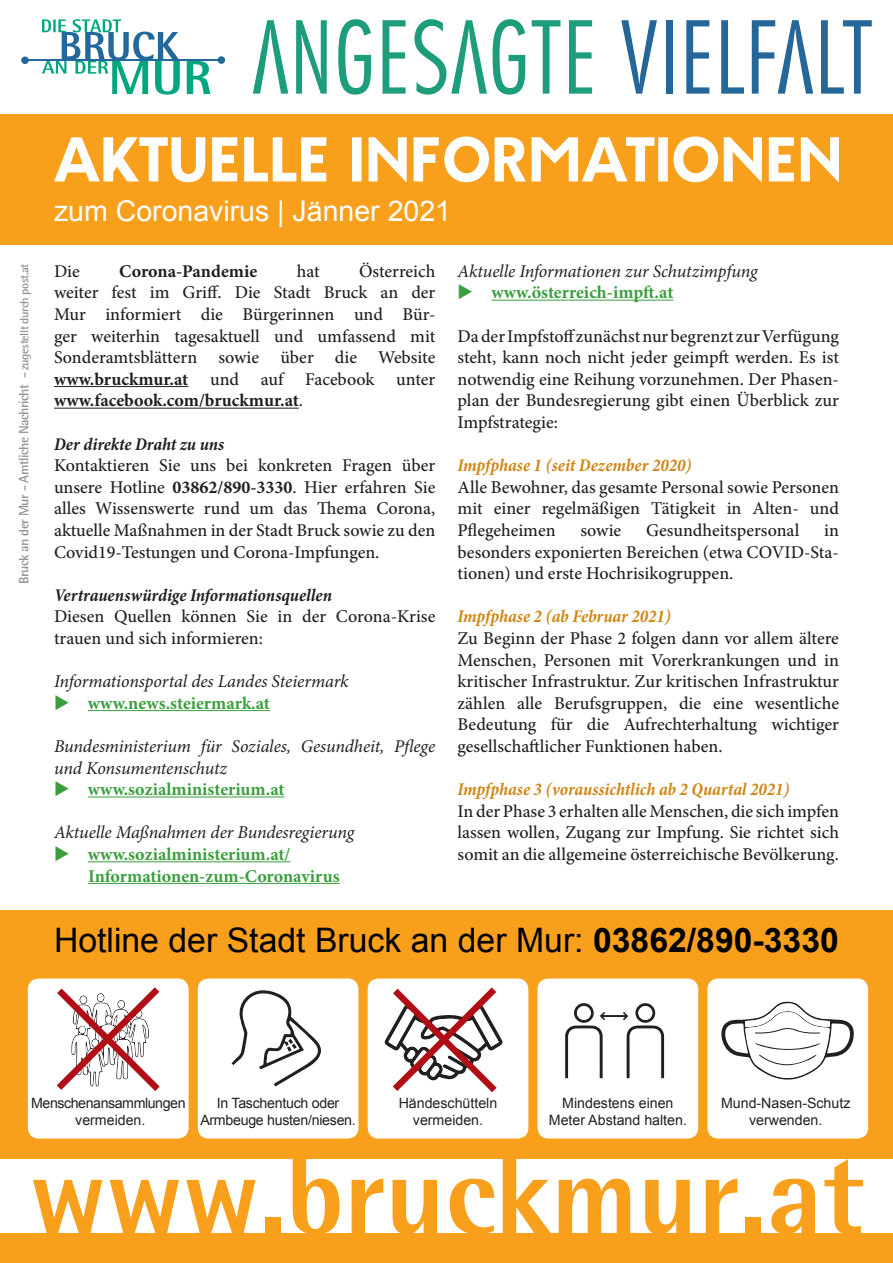
<style>
.page{position:relative;width:893px;height:1263px;background:#fff}
.page>*{position:absolute;margin:0;border:0;box-sizing:border-box;transform-origin:0 0}
.t1{font:800 111.6px "Rotis Semi Sans";color:#f89f1c}
.t2{font:33.75px "Arial";color:#000}
.t3{font:28.5px "Arial";color:#fff}
.t4{font:500 18px/21.6px "Minion Pro";color:#231f20;text-align:justify}
.t5{font:italic 18px/21.6px "Minion Pro";letter-spacing:-.01em;color:#231f20}
.t6{font:700 18px/21.6px "Minion Pro";color:#3b9e3d}
.t7{font:italic 700 condensed 18px "Minion Pro";color:#d08614}
.t8{font:italic 700 condensed 18px "Minion Pro";color:#231f20}
.t9{font:700 18px "Minion Pro";color:#231f20}
.t10{font:14.25px/17.1px "Arial";color:#231f20;text-align:center}
.t11{font:14.25px "Arial";letter-spacing:-.02em;color:#231f20}
.t12{font:14.25px "Arial";letter-spacing:-.03em;color:#231f20}
.t13{font:700 13.5px "Rotis Semi Sans";letter-spacing:-.04em;color:#939598}
.s1{font-size:12px}
.s2{font-weight:700}
</style>
<div class="page">
<svg style="left:296px;top:20px;width:31px;height:74px"></svg>
<svg style="left:338px;top:19px;width:33px;height:76px"></svg>
<svg style="left:382px;top:20px;width:24px;height:74px"></svg>
<svg style="left:493px;top:19px;width:32px;height:76px"></svg>
<svg style="left:532px;top:20px;width:28px;height:74px"></svg>
<svg style="left:569px;top:20px;width:23px;height:74px"></svg>
<svg style="left:621px;top:20px;width:36px;height:74px"></svg>
<div style="left:666px;top:20px;width:7px;height:74px;background:#256799"></div>
<svg style="left:686px;top:20px;width:23px;height:74px"></svg>
<svg style="left:721px;top:20px;width:23px;height:74px"></svg>
<svg style="left:821px;top:20px;width:51px;height:74px"></svg>
<svg style="left:253px;top:20px;width:35px;height:74px"></svg>
<svg style="left:414px;top:19px;width:73px;height:76px"></svg>
<svg style="left:752px;top:20px;width:61px;height:74px"></svg>
<div style="left:21px;top:57px;width:8px;height:7px;background:#23689a;border-radius:50%"></div>
<div style="left:218px;top:56px;width:7px;height:8px;background:#23689a;border-radius:50%"></div>
<hr style="left:23px;top:60px;width:197px;height:1px;background:#23689a">
<svg style="left:42px;top:19px;width:168px;height:76px"></svg>
<div style="left:0;top:114px;width:893px;height:130px;background:#f89f1c"></div>
<div style="left:0;top:910px;width:893px;height:248px;background:#f89f1c"></div>
<svg style="left:54px;top:136px;width:785px;height:47px"></svg>
<div style="left:198px;top:978px;width:160px;height:160px;background:#fff;border-radius:11px"></div>
<svg style="left:231px;top:990px;width:90px;height:96px"></svg>
<div style="left:28px;top:978px;width:161px;height:160px;background:#fff;border-radius:11px"></div>
<svg style="left:57px;top:987px;width:103px;height:104px"></svg>
<div style="left:707px;top:978px;width:161px;height:160px;background:#fff;border-radius:11px"></div>
<svg style="left:721px;top:1001px;width:133px;height:79px"></svg>
<div style="left:538px;top:978px;width:160px;height:160px;background:#fff;border-radius:11px"></div>
<svg style="left:565px;top:1003px;width:99px;height:75px"></svg>
<div style="left:638px;top:1006px;width:14px;height:14px;background:#fff;border-radius:50%"></div>
<div style="left:577px;top:1006px;width:14px;height:14px;background:#fff;border-radius:50%"></div>
<div style="left:368px;top:978px;width:160px;height:160px;background:#fff;border-radius:11px"></div>
<svg style="left:385px;top:987px;width:117px;height:105px"></svg>
<hr style="left:54px;top:386px;width:134px;height:1px;background:#231f20">
<hr style="left:54px;top:408px;width:245px;height:1px;background:#231f20">
<hr style="left:88px;top:710px;width:182px;height:1px;background:#3b9e3d">
<hr style="left:88px;top:796px;width:197px;height:1px;background:#3b9e3d">
<hr style="left:88px;top:861px;width:202px;height:1px;background:#3b9e3d">
<hr style="left:88px;top:883px;width:252px;height:1px;background:#3b9e3d">
<hr style="left:491px;top:300px;width:182px;height:1px;background:#3b9e3d">
<div style="left:0;top:1233px;width:893px;height:30px;background:#f89f1c"></div>
<p class="t13" style="left:16px;top:584px;width:322px;rotate:-90deg">Bruck an der Mur - Amtliche Nachricht - <span class="s1">zugestellt durch post.at</span></p>
<p class="t3" style="left:54px;top:192px;width:399px">zum Coronavirus | Jänner 2021</p>
<p class="t4" style="left:54px;top:260px;width:383px;text-indent:305px">Österreich weiter fest im Griff. Die Stadt Bruck an der Mur informiert die Bürgerinnen und Bür&shy;ger weiterhin tagesaktuell und umfassend mit Sonderamtsblättern sowie über die Website <span class="s2">www.bruckmur.at</span> und auf Facebook unter <span class="s2">www.facebook.com/bruckmur.at</span>.</p>
<p class="t8" style="left:54px;top:431px;width:172px">Der direkte Draht zu uns</p>
<p class="t4" style="left:54px;top:455px;width:383px">Kontaktieren Sie uns bei konkreten Fragen über unsere Hotline <span class="s2">03862/890-3330</span>. Hier erfahren Sie alles Wissenswerte rund um das Thema Corona, aktuelle Maßnahmen in der Stadt Bruck sowie zu den Covid19-Testungen und Corona-Impfungen.</p>
<p class="t8" style="left:54px;top:582px;width:280px">Vertrauenswürdige Informationsquellen</p>
<p class="t4" style="left:54px;top:606px;width:383px">Diesen Quellen können Sie in der Corona-Krise trauen und sich informieren:</p>
<p class="t5" style="left:54px;top:671px;width:296px">Informationsportal des Landes Steiermark</p>
<p class="t6" style="left:54px;top:692px;width:218px">◆ www.news.steiermark.at</p>
<p class="t5" style="left:54px;top:735px;width:383px">Bundesministerium für Soziales, Gesundheit, Pflege und Konsumentenschutz</p>
<p class="t6" style="left:54px;top:778px;width:232px">◆ www.sozialministerium.at</p>
<p class="t5" style="left:54px;top:822px;width:302px">Aktuelle Maßnahmen der Bundesregierung</p>
<p class="t6" style="left:88px;top:843px;width:253px;text-indent:-34px">◆ www.sozialministerium.at/<br>Informationen-zum-Coronavirus</p>
<p class="t4" style="left:54px;top:260px;width:27px">Die</p>
<p class="t9" style="left:119px;top:258px;width:139px">Corona-Pandemie</p>
<p class="t4" style="left:297px;top:260px;width:24px">hat</p>
<p class="t5" style="left:458px;top:260px;width:302px">Aktuelle Informationen zur Schutzimpfung</p>
<p class="t6" style="left:458px;top:282px;width:217px">◆ www.österreich-impft.at</p>
<p class="t4" style="left:458px;top:325px;width:383px">Da der Impfstoff zunächst nur begrenzt zur Verfügung steht, kann noch nicht jeder geimpft werden. Es ist notwendig eine Reihung vorzunehmen. Der Phasen&shy;plan der Bundesregierung gibt einen Überblick zur Impfstrategie:</p>
<p class="t7" style="left:458px;top:453px;width:235px">Impfphase 1 (seit Dezember 2020)</p>
<p class="t4" style="left:458px;top:476px;width:383px">Alle Bewohner, das gesamte Personal sowie Personen mit einer regelmäßigen Tätigkeit in Alten- und Pflegeheimen</p>
<p class="t4" style="left:580px;top:519px;width:42px">sowie</p>
<p class="t4" style="left:646px;top:519px;width:155px">Gesundheitspersonal</p>
<p class="t4" style="left:458px;top:519px;width:383px;text-indent:367px">in besonders exponierten Bereichen (etwa COVID-Sta&shy;tionen) und erste Hochrisikogruppen.</p>
<p class="t7" style="left:458px;top:604px;width:215px">Impfphase 2 (ab Februar 2021)</p>
<p class="t4" style="left:458px;top:627px;width:383px">Zu Beginn der Phase 2 folgen dann vor allem ältere Menschen, Personen mit Vorerkrankungen und in kritischer Infrastruktur. Zur kritischen Infrastruktur zählen alle Berufsgruppen, die eine wesentliche Bedeutung für die Aufrechterhaltung wichtiger gesellschaftlicher Funktionen haben.</p>
<p class="t7" style="left:458px;top:777px;width:334px">Impfphase 3 (voraussichtlich ab 2 Quartal 2021)</p>
<p class="t4" style="left:458px;top:800px;width:383px">In der Phase 3 erhalten alle Menschen, die sich impfen lassen wollen, Zugang zur Impfung. Sie richtet sich somit an die allgemeine österreichische Bevölkerung.</p>
<p class="t2" style="left:54px;top:918px;width:786px">Hotline der Stadt Bruck an der Mur: <span class="s2">03862/890-3330</span></p>
<p class="t12" style="left:31px;top:1093px;width:156px">Menschenansammlungen</p>
<p class="t10" style="left:75px;top:1111px;width:72px">vermeiden.</p>
<p class="t11" style="left:217px;top:1093px;width:124px">In Taschentuch oder</p>
<p class="t11" style="left:200px;top:1110px;width:157px">Armbeuge husten/niesen.</p>
<p class="t10" style="left:399px;top:1094px;width:100px">Händeschütteln</p>
<p class="t10" style="left:413px;top:1111px;width:72px">vermeiden.</p>
<p class="t10" style="left:562px;top:1094px;width:113px">Mindestens einen</p>
<p class="t10" style="left:549px;top:1111px;width:140px">Meter Abstand halten.</p>
<p class="t10" style="left:721px;top:1094px;width:131px">Mund-Nasen-Schutz verwenden.</p>
<p class="t1" style="left:29px;top:1124px;width:836px">www.bruckmur.at</p>
</div>
